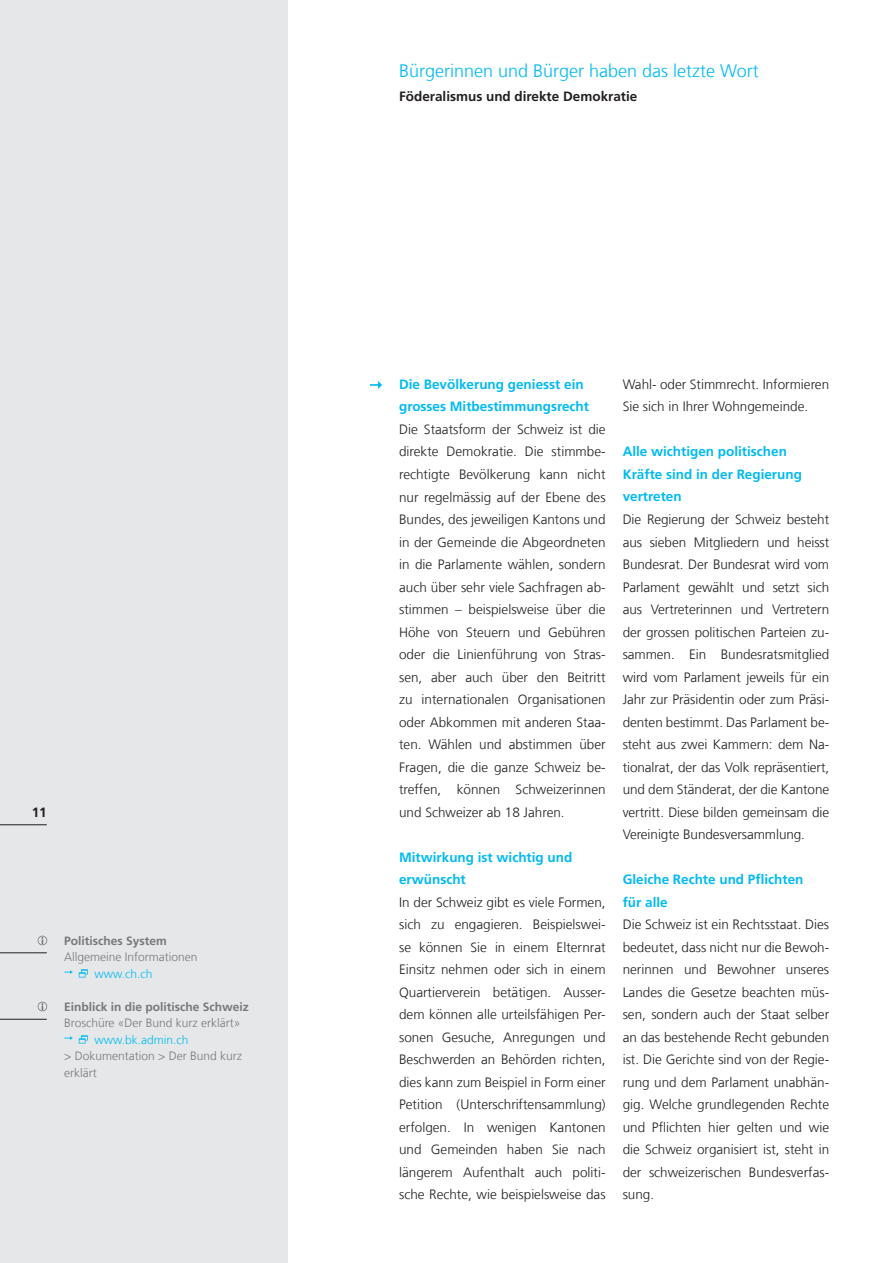
<style>
.page{position:relative;width:893px;height:1263px;background:#fff}
.page>*{position:absolute;margin:0;border:0;box-sizing:border-box;transform-origin:0 0}
._14_Headline__Repeat{font:300 18px "Frutiger LT Com";color:#00baf1}
._31_Text__Standard{font:300 13.5px/22.5px "Frutiger LT Com";color:#231f20;text-align:justify}
._34_Text__Intertitle{font:700 13.5px/22.5px "Frutiger LT Com";color:#00baf1}
._16_Subline__Repeate{font:700 13.5px "Frutiger LT Com";color:#231f20}
._51_Service{font:300 12px "Frutiger LT Com";color:#76787b}
._51_Service-2{font:700 12px "Frutiger LT Com";color:#76787b}
._51_Service-3{font:300 12px "Frutiger LT Com";color:#00baf1}
</style>
<div class="page">
<div style="left:0;top:0;width:287px;height:1263px;background:#e6e7e9"></div>
<svg style="left:370px;top:381px;width:12px;height:8px"></svg>
<hr style="left:0;top:824px;width:47px;height:1px;background:#231f20">
<hr style="left:0;top:952px;width:47px;height:1px;background:#231f20">
<hr style="left:0;top:1019px;width:47px;height:1px;background:#231f20">
<svg style="left:38px;top:936px;width:9px;height:9px"></svg>
<svg style="left:64px;top:969px;width:24px;height:8px"></svg>
<svg style="left:38px;top:1002px;width:9px;height:9px"></svg>
<svg style="left:64px;top:1035px;width:24px;height:8px"></svg>
<p class="_16_Subline__Repeate" style="left:32px;top:804px;width:17px">11</p>
<p class="_51_Service-2" style="left:64px;top:933px;width:104px">Politisches System</p>
<p class="_51_Service" style="left:64px;top:950px;width:135px">Allgemeine Informationen</p>
<p class="_51_Service-3" style="left:94px;top:966px;width:60px">www.ch.ch</p>
<p class="_51_Service-2" style="left:64px;top:999px;width:186px">Einblick in die politische Schweiz</p>
<p class="_51_Service" style="left:64px;top:1016px;width:178px">Broschüre «Der Bund kurz erklärt»</p>
<p class="_51_Service-3" style="left:94px;top:1032px;width:96px">www.bk.admin.ch</p>
<p class="_51_Service" style="left:64px;top:1049px;width:179px">&gt; Dokumentation &gt; Der Bund kurz</p>
<p class="_51_Service" style="left:64px;top:1065px;width:34px">erklärt</p>
<p class="_14_Headline__Repeat" style="left:399px;top:61px;width:361px">Bürgerinnen und Bürger haben das letzte Wort</p>
<p class="_16_Subline__Repeate" style="left:399px;top:89px;width:240px">Föderalismus und direkte Demokratie</p>
<p class="_34_Text__Intertitle" style="left:399px;top:373px;width:191px">Die Bevölkerung geniesst ein grosses Mitbestimmungsrecht</p>
<p class="_31_Text__Standard" style="left:399px;top:418px;width:208px">Die Staatsform der Schweiz ist die direkte Demokratie. Die stimmbe&shy;rechtigte Bevölkerung kann nicht nur regelmässig auf der Ebene des Bundes, des jeweiligen Kantons und in der Gemeinde die Abgeordneten in die Parlamente wählen, sondern auch über sehr viele Sachfragen ab&shy;stimmen – beispielsweise über die Höhe von Steuern und Gebühren oder die Linienführung von Stras&shy;sen, aber auch über den Beitritt zu internationalen Organisationen oder Abkommen mit anderen Staa&shy;ten. Wählen und abstimmen über Fragen, die die ganze Schweiz be&shy;treffen, können Schweizerinnen und Schweizer ab 18 Jahren.</p>
<p class="_34_Text__Intertitle" style="left:399px;top:846px;width:175px">Mitwirkung ist wichtig und erwünscht</p>
<p class="_31_Text__Standard" style="left:399px;top:891px;width:208px">In der Schweiz gibt es viele Formen, sich zu engagieren. Beispielswei&shy;se können Sie in einem Elternrat Einsitz nehmen oder sich in einem Quartierverein betätigen. Ausser&shy;dem können alle urteilsfähigen Per&shy;sonen Gesuche, Anregungen und Beschwerden an Behörden richten, dies kann zum Beispiel in Form einer Petition (Unterschriftensammlung) erfolgen. In wenigen Kantonen und Gemeinden haben Sie nach längerem Aufenthalt auch politi&shy;sche Rechte, wie beispielsweise das</p>
<p class="_31_Text__Standard" style="left:623px;top:373px;width:208px">Wahl- oder Stimmrecht. Informieren<br>Sie sich in Ihrer Wohngemeinde.</p>
<p class="_34_Text__Intertitle" style="left:623px;top:441px;width:181px">Alle wichtigen politischen<br>Kräfte sind in der Regierung vertreten</p>
<p class="_31_Text__Standard" style="left:623px;top:508px;width:208px">Die Regierung der Schweiz besteht aus sieben Mitgliedern und heisst Bundesrat. Der Bundesrat wird vom Parlament gewählt und setzt sich aus Vertreterinnen und Vertretern der grossen politischen Parteien zu&shy;sammen. Ein Bundesratsmitglied wird vom Parlament jeweils für ein Jahr zur Präsidentin oder zum Präsi&shy;denten bestimmt. Das Parlament be&shy;steht aus zwei Kammern: dem Na&shy;tionalrat, der das Volk repräsentiert, und dem Ständerat, der die Kantone vertritt. Diese bilden gemeinsam die Vereinigte Bundesversammlung.</p>
<p class="_34_Text__Intertitle" style="left:623px;top:868px;width:182px">Gleiche Rechte und Pflichten</p>
<p class="_34_Text__Intertitle" style="left:623px;top:891px;width:47px">für alle</p>
<p class="_31_Text__Standard" style="left:623px;top:913px;width:208px">Die Schweiz ist ein Rechtsstaat. Dies bedeutet, dass nicht nur die Bewoh&shy;nerinnen und Bewohner unseres Landes die Gesetze beachten müs&shy;sen, sondern auch der Staat selber an das bestehende Recht gebunden ist. Die Gerichte sind von der Regie&shy;rung und dem Parlament unabhän&shy;gig. Welche grundlegenden Rechte und Pflichten hier gelten und wie die Schweiz organisiert ist, steht in der schweizerischen Bundesverfas&shy;sung.</p>
</div>
